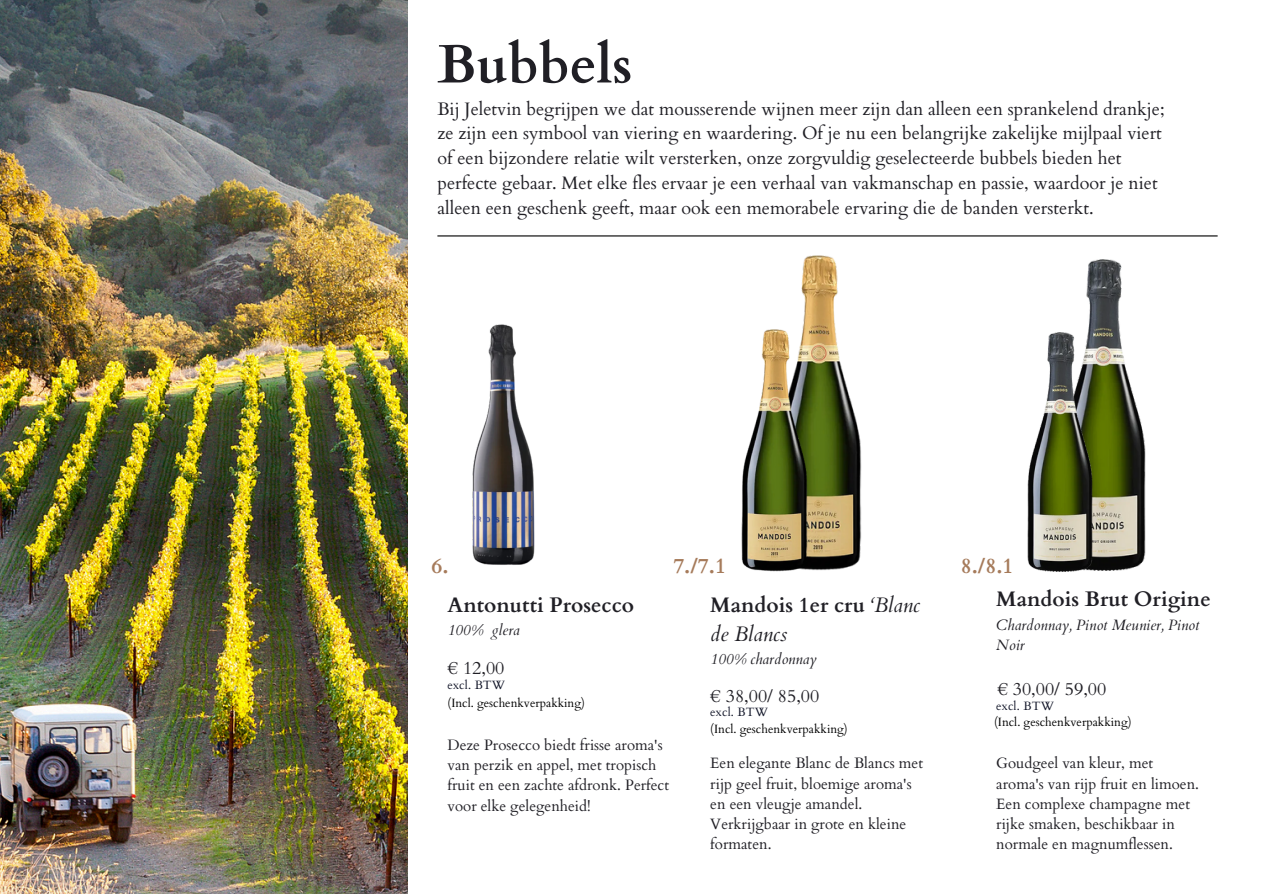
<style>
.page{position:relative;width:1263px;height:894px;background:#fff}
.page>*{position:absolute;margin:0;border:0;box-sizing:border-box;transform-origin:0 0}
.t1{font:700 54px "Cardo";color:#201f25}
.t2{font:700 21.3px "Cardo";color:#a67b5b}
.t3{font:700 21px "Cardo";color:#201f25}
.t4{font:italic 21px/29.2px "Cardo";color:#201f25}
.t5{font:18px/24.8px "Cardo";color:#201f25}
.t6{font:15px/20.2px "Cardo";color:#201f25}
.t7{font:italic 15px/20.2px "Cardo";color:#201f25}
.t8{font:12px "Cardo";color:#000}
.t9{font:12px "Cardo";letter-spacing:.015em;color:#121629}
.s1{font-weight:700;font-style:normal}
</style>
<div class="page">
<img style="left:0;top:0;width:407px;height:893px">
<hr style="left:437px;top:235px;width:781px;height:1px;background:#000">
<img style="left:472px;top:324px;width:63px;height:241px">
<img style="left:801px;top:256px;width:60px;height:314px">
<img style="left:742px;top:329px;width:65px;height:242px">
<img style="left:1086px;top:259px;width:59px;height:311px">
<img style="left:1027px;top:332px;width:65px;height:239px">
<p class="t1" style="left:437px;top:29px;width:196px">Bubbels</p>
<p class="t5" style="left:437px;top:97px;width:729px">Bij Jeletvin begrijpen we dat mousserende wijnen meer zijn dan alleen een sprankelend drankje; ze zijn een symbool van viering en waardering. Of je nu een belangrijke zakelijke mijlpaal viert of een bijzondere relatie wilt versterken, onze zorgvuldig geselecteerde bubbels bieden het perfecte gebaar. Met elke fles ervaar je een verhaal van vakmanschap en passie, waardoor je niet alleen een geschenk geeft, maar ook een memorabele ervaring die de banden versterkt.</p>
<h5 class="t2" style="left:432px;top:552px;width:19px">6.</h5>
<h5 class="t2" style="left:673px;top:552px;width:54px">7./7.1</h5>
<h4 class="t2" style="left:961px;top:552px;width:54px">8./8.1</h4>
<p class="t3" style="left:996px;top:585px;width:216px">Mandois Brut Origine</p>
<p class="t7" style="left:996px;top:614px;width:205px">Chardonnay, Pinot Meunier, Pinot<br>Noir</p>
<p class="t4" style="left:710px;top:590px;width:211px"><span class="s1">Mandois 1er cru</span> ‘Blanc de Blancs</p>
<p class="t7" style="left:710px;top:649px;width:108px">100% chardonnay</p>
<p class="t5" style="left:710px;top:683px;width:111px">€ 38,00/ 85,00</p>
<h5 class="t9" style="left:710px;top:704px;width:59px">excl. BTW</h5>
<h2 class="t3" style="left:448px;top:590px;width:188px">Antonutti Prosecco</h2>
<h2 class="t7" style="left:448px;top:620px;width:74px">100% glera</h2>
<h4 class="t5" style="left:448px;top:655px;width:58px">€ 12,00</h4>
<h3 class="t9" style="left:448px;top:676px;width:59px">excl. BTW</h3>
<h4 class="t5" style="left:997px;top:676px;width:111px">€ 30,00/ 59,00</h4>
<p class="t9" style="left:996px;top:697px;width:59px">excl. BTW</p>
<p class="t8" style="left:448px;top:695px;width:139px">(Incl. geschenkverpakking)</p>
<p class="t8" style="left:710px;top:720px;width:139px">(Incl. geschenkverpakking)</p>
<h5 class="t8" style="left:994px;top:714px;width:139px">(Incl. geschenkverpakking)</h5>
<p class="t6" style="left:448px;top:734px;width:223px">Deze Prosecco biedt frisse aroma's van perzik en appel, met tropisch fruit en een zachte afdronk. Perfect voor elke gelegenheid!</p>
<h3 class="t6" style="left:710px;top:753px;width:214px">Een elegante Blanc de Blancs met rijp geel fruit, bloemige aroma's en een vleugje amandel.<br>Verkrijgbaar in grote en kleine formaten.</h3>
<p class="t6" style="left:996px;top:753px;width:204px">Goudgeel van kleur, met aroma's van rijp fruit en limoen.<br>Een complexe champagne met rijke smaken, beschikbaar in normale en magnumflessen.</p>
</div>
